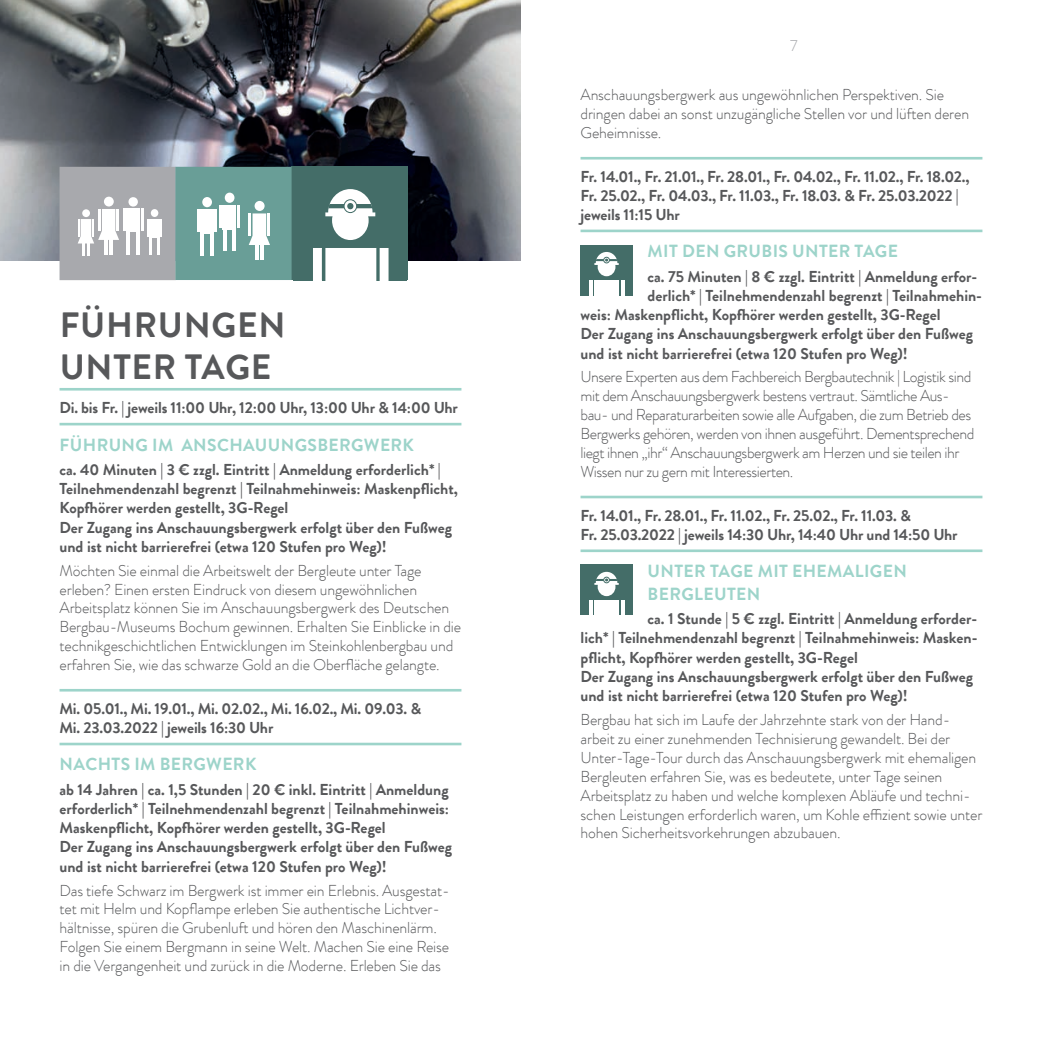
<style>
.page{position:relative;width:1042px;height:1042px;background:#fff}
.page>*{position:absolute;margin:0;border:0;box-sizing:border-box;transform-origin:0 0}
.t1{font:700 35px/42px "Brandon Grotesque Office";letter-spacing:.02em;color:#57585a}
.t2{font:700 17.5px/22.8px "Brandon Grotesque Office";letter-spacing:.02em;color:#9dd4ca}
.t3{font:700 15.75px/19.2px "Brandon Grotesque Office";color:#57585a}
.t4{font:300 15.75px/18.9px "Brandon Grotesque Office";letter-spacing:-.01em;color:#57585a}
.t5{font:300 15.75px/18.9px "Brandon Grotesque Office";letter-spacing:-.03em;color:#57585a}
.t6{font:300 15.75px "Brandon Grotesque Office";color:#a7a8ac}
</style>
<div class="page">
<img style="left:0;top:0;width:521px;height:261px">
<hr style="left:60px;top:388px;width:401px;height:2px;background:#9dd4ca">
<hr style="left:60px;top:423px;width:401px;height:2px;background:#9dd4ca">
<hr style="left:60px;top:689px;width:401px;height:2px;background:#9dd4ca">
<hr style="left:60px;top:743px;width:401px;height:2px;background:#9dd4ca">
<hr style="left:580px;top:157px;width:402px;height:2px;background:#9dd4ca">
<hr style="left:580px;top:230px;width:402px;height:2px;background:#9dd4ca">
<hr style="left:580px;top:496px;width:402px;height:2px;background:#9dd4ca">
<hr style="left:580px;top:549px;width:402px;height:3px;background:#9dd4ca">
<div style="left:580px;top:245px;width:52px;height:50px;background:#446d68"></div>
<div style="left:598px;top:258px;width:17px;height:18px;background:#fff;border-radius:50%"></div>
<div style="left:595px;top:280px;width:24px;height:16px;background:#fff"></div>
<svg style="left:588px;top:280px;width:4px;height:16px"></svg>
<hr style="left:621px;top:280px;width:4px;height:16px;background:#fff">
<svg style="left:594px;top:252px;width:25px;height:13px"></svg>
<div style="left:580px;top:565px;width:52px;height:50px;background:#446d68"></div>
<div style="left:598px;top:577px;width:17px;height:19px;background:#fff;border-radius:50%"></div>
<div style="left:595px;top:600px;width:24px;height:15px;background:#fff"></div>
<svg style="left:589px;top:600px;width:3px;height:15px"></svg>
<hr style="left:621px;top:600px;width:4px;height:16px;background:#fff">
<svg style="left:594px;top:572px;width:25px;height:13px"></svg>
<div style="left:293px;top:167px;width:113px;height:113px;background:#446d68"></div>
<div style="left:332px;top:201px;width:37px;height:39px;background:#fff;border-radius:50%"></div>
<svg style="left:313px;top:248px;width:75px;height:32px"></svg>
<svg style="left:325px;top:189px;width:50px;height:27px"></svg>
<svg style="left:53px;top:161px;width:245px;height:120px"></svg>
<h1 class="t1" style="left:60px;top:304px;width:227px">FÜHRUNGEN<br>UNTER TAGE</h1>
<p class="t3" style="left:60px;top:398px;width:400px">Di. bis Fr. | jeweils 11:00 Uhr, 12:00 Uhr, 13:00 Uhr &amp; 14:00 Uhr</p>
<p class="t2" style="left:60px;top:433px;width:356px">FÜHRUNG IM ANSCHAUUNGSBERGWERK</p>
<p class="t3" style="left:60px;top:460px;width:400px">ca. 40 Minuten | 3 € zzgl. Eintritt | Anmeldung erforderlich* | Teilnehmendenzahl begrenzt | Teilnahmehinweis: Maskenpflicht, Kopfhörer werden gestellt, 3G-Regel<br>Der Zugang ins Anschauungsbergwerk erfolgt über den Fußweg und ist nicht barrierefrei (etwa 120 Stufen pro Weg)!</p>
<p class="t4" style="left:60px;top:561px;width:403px">Möchten Sie einmal die Arbeitswelt der Bergleute unter Tage erleben? Einen ersten Eindruck von diesem ungewöhnlichen Arbeitsplatz können Sie im Anschauungsbergwerk des Deutschen Bergbau-Museums Bochum gewinnen. Erhalten Sie Einblicke in die technikgeschichtlichen Entwicklungen im Steinkohlenbergbau und erfahren Sie, wie das schwarze Gold an die Oberfläche gelangte.</p>
<p class="t3" style="left:60px;top:699px;width:363px">Mi. 05.01., Mi. 19.01., Mi. 02.02., Mi. 16.02., Mi. 09.03. &amp;<br>Mi. 23.03.2022 | jeweils 16:30 Uhr</p>
<p class="t2" style="left:60px;top:753px;width:198px">NACHTS IM BERGWERK</p>
<p class="t3" style="left:60px;top:780px;width:394px">ab 14 Jahren | ca. 1,5 Stunden | 20 € inkl. Eintritt | Anmeldung erforderlich* | Teilnehmendenzahl begrenzt | Teilnahmehinweis:<br>Maskenpflicht, Kopfhörer werden gestellt, 3G-Regel<br>Der Zugang ins Anschauungsbergwerk erfolgt über den Fußweg und ist nicht barrierefrei (etwa 120 Stufen pro Weg)!</p>
<p class="t4" style="left:60px;top:881px;width:391px">Das tiefe Schwarz im Bergwerk ist immer ein Erlebnis. Ausgestat&shy;tet mit Helm und Kopflampe erleben Sie authentische Lichtver&shy;hältnisse, spüren die Grubenluft und hören den Maschinenlärm.<br>Folgen Sie einem Bergmann in seine Welt. Machen Sie eine Reise in die Vergangenheit und zurück in die Moderne. Erleben Sie das</p>
<p class="t6" style="left:790px;top:35px;width:9px">7</p>
<p class="t4" style="left:580px;top:86px;width:390px">Anschauungsbergwerk aus ungewöhnlichen Perspektiven. Sie dringen dabei an sonst unzugängliche Stellen vor und lüften deren<br>Geheimnisse.</p>
<p class="t3" style="left:580px;top:167px;width:390px">Fr. 14.01., Fr. 21.01., Fr. 28.01., Fr. 04.02., Fr. 11.02., Fr. 18.02.,<br>Fr. 25.02., Fr. 04.03., Fr. 11.03., Fr. 18.03. &amp; Fr. 25.03.2022 | jeweils 11:15 Uhr</p>
<p class="t2" style="left:647px;top:240px;width:252px">MIT DEN GRUBIS UNTER TAGE</p>
<p class="t3" style="left:647px;top:267px;width:331px">ca. 75 Minuten | 8 € zzgl. Eintritt | Anmeldung erfor-</p>
<p class="t3" style="left:647px;top:286px;width:336px">derlich* | Teilnehmendenzahl begrenzt | Teilnahmehin-</p>
<p class="t3" style="left:580px;top:305px;width:362px">weis: Maskenpflicht, Kopfhörer werden gestellt, 3G-Regel</p>
<p class="t3" style="left:580px;top:324px;width:394px">Der Zugang ins Anschauungsbergwerk erfolgt über den Fußweg</p>
<p class="t3" style="left:580px;top:344px;width:329px">und ist nicht barrierefrei (etwa 120 Stufen pro Weg)!</p>
<p class="t5" style="left:580px;top:368px;width:395px">Unsere Experten aus dem Fachbereich Bergbautechnik | Logistik sind mit dem Anschauungsbergwerk bestens vertraut. Sämtliche Aus&shy;bau- und Reparaturarbeiten sowie alle Aufgaben, die zum Betrieb des Bergwerks gehören, werden von ihnen ausgeführt. Dementsprechend liegt ihnen „ihr“ Anschauungsbergwerk am Herzen und sie teilen ihr Wissen nur zu gern mit Interessierten.</p>
<p class="t3" style="left:580px;top:506px;width:379px">Fr. 14.01., Fr. 28.01., Fr. 11.02., Fr. 25.02., Fr. 11.03. &amp;<br>Fr. 25.03.2022 | jeweils 14:30 Uhr, 14:40 Uhr und 14:50 Uhr</p>
<p class="t2" style="left:647px;top:560px;width:261px">UNTER TAGE MIT EHEMALIGEN<br>BERGLEUTEN</p>
<p class="t3" style="left:580px;top:609px;width:398px;text-indent:67px">ca. 1 Stunde | 5 € zzgl. Eintritt | Anmeldung erforder&shy;lich* | Teilnehmendenzahl begrenzt | Teilnahmehinweis: Masken&shy;pflicht, Kopfhörer werden gestellt, 3G-Regel<br>Der Zugang ins Anschauungsbergwerk erfolgt über den Fußweg und ist nicht barrierefrei (etwa 120 Stufen pro Weg)!</p>
<p class="t4" style="left:580px;top:710px;width:403px">Bergbau hat sich im Laufe der Jahrzehnte stark von der Hand&shy;arbeit zu einer zunehmenden Technisierung gewandelt. Bei der Unter-Tage-Tour durch das Anschauungsbergwerk mit ehemaligen Bergleuten erfahren Sie, was es bedeutete, unter Tage seinen Arbeitsplatz zu haben und welche komplexen Abläufe und techni&shy;schen Leistungen erforderlich waren, um Kohle effizient sowie unter hohen Sicherheitsvorkehrungen abzubauen.</p>
</div>
